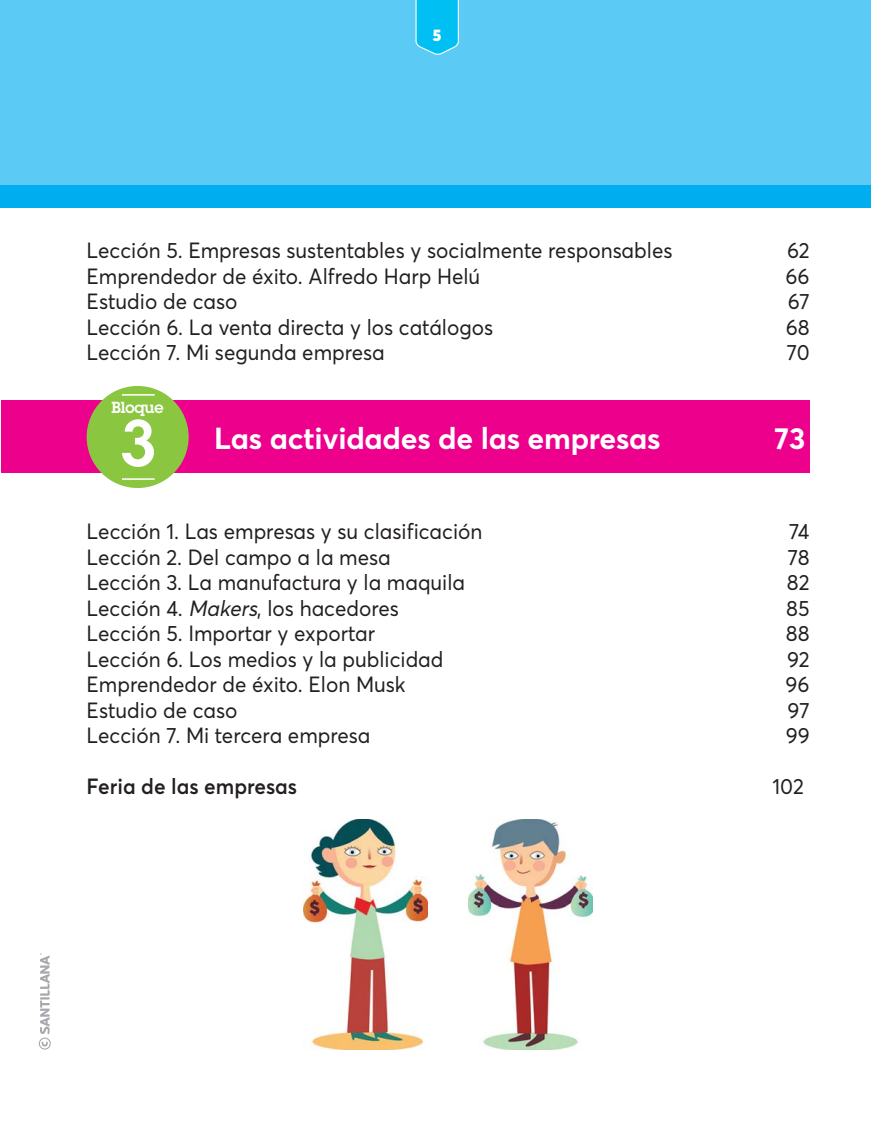
<style>
.page{position:relative;width:871px;height:1147px;background:#fff}
.page>*{position:absolute;margin:0;border:0;box-sizing:border-box;transform-origin:0 0}
.t1{font:600 63.75px "Lubalin Graph Std";color:#fff}
.t2{font:700 30px "Averta Std";letter-spacing:-.01em;color:#fff}
.t3{font:21.75px "Averta Std";color:#231f20;scale:.95 1}
.t4{font:600 21.75px "Averta Std";color:#231f20;scale:.95 1}
.t5{font:900 16.5px "Averta Std";color:#fff}
.t6{font:600 15.75px "Lubalin Graph Std";letter-spacing:-.01em;color:#fff}
.s1{font-style:italic}
</style>
<div class="page">
<svg style="left:39px;top:953px;width:12px;height:96px"></svg>
<div style="left:2px;top:401px;width:807px;height:72px;background:#ec008c"></div>
<div style="left:0;top:0;width:871px;height:200px;background:#5bcbf5"></div>
<div style="left:0;top:185px;width:871px;height:22px;background:#00aeef"></div>
<svg style="left:415px;top:0;width:44px;height:55px;background:#18c4f3"></svg>
<div style="left:87px;top:386px;width:102px;height:102px;background:#8ac63f;border-radius:50%"></div>
<hr style="left:122px;top:394px;width:33px;height:1px;background:#fff">
<hr style="left:122px;top:478px;width:33px;height:2px;background:#fff">
<img style="left:304px;top:819px;width:124px;height:230px">
<img style="left:468px;top:819px;width:124px;height:230px">
<p class="t5" style="left:433px;top:26px;width:10px">5</p>
<p class="t3" style="left:87px;top:242px;width:618px">Lección 5. Empresas sustentables y socialmente responsables</p>
<p class="t3" style="left:787px;top:242px;width:25px">62</p>
<p class="t3" style="left:87px;top:268px;width:416px">Emprendedor de éxito. Alfredo Harp Helú</p>
<p class="t3" style="left:785px;top:268px;width:27px">66</p>
<p class="t3" style="left:87px;top:293px;width:160px">Estudio de caso</p>
<p class="t3" style="left:788px;top:293px;width:25px">67</p>
<p class="t3" style="left:87px;top:319px;width:429px">Lección 6. La venta directa y los catálogos</p>
<p class="t3" style="left:786px;top:319px;width:27px">68</p>
<p class="t3" style="left:87px;top:344px;width:315px">Lección 7. Mi segunda empresa</p>
<p class="t3" style="left:787px;top:344px;width:26px">70</p>
<p class="t6" style="left:112px;top:401px;width:54px">Bloque</p>
<h1 class="t1" style="left:119px;top:420px;width:38px">3</h1>
<h2 class="t2" style="left:214px;top:426px;width:448px">Las actividades de las empresas</h2>
<h2 class="t2" style="left:775px;top:426px;width:32px">73</h2>
<p class="t3" style="left:87px;top:523px;width:418px">Lección 1. Las empresas y su clasificación</p>
<p class="t3" style="left:789px;top:523px;width:23px">74</p>
<p class="t3" style="left:87px;top:548px;width:321px">Lección 2. Del campo a la mesa</p>
<p class="t3" style="left:788px;top:548px;width:25px">78</p>
<p class="t3" style="left:87px;top:574px;width:400px">Lección 3. La manufactura y la maquila</p>
<p class="t3" style="left:787px;top:574px;width:25px">82</p>
<p class="t3" style="left:87px;top:599px;width:330px">Lección 4. <span class="s1">Makers</span>, los hacedores</p>
<p class="t3" style="left:786px;top:599px;width:26px">85</p>
<p class="t3" style="left:87px;top:625px;width:305px">Lección 5. Importar y exportar</p>
<p class="t3" style="left:786px;top:625px;width:27px">88</p>
<p class="t3" style="left:87px;top:650px;width:377px">Lección 6. Los medios y la publicidad</p>
<p class="t3" style="left:787px;top:650px;width:25px">92</p>
<p class="t3" style="left:87px;top:676px;width:337px">Emprendedor de éxito. Elon Musk</p>
<p class="t3" style="left:785px;top:676px;width:27px">96</p>
<p class="t3" style="left:87px;top:701px;width:160px">Estudio de caso</p>
<p class="t3" style="left:787px;top:701px;width:25px">97</p>
<p class="t3" style="left:87px;top:727px;width:300px">Lección 7. Mi tercera empresa</p>
<p class="t3" style="left:786px;top:727px;width:27px">99</p>
<p class="t4" style="left:87px;top:778px;width:223px">Feria de las empresas</p>
<p class="t3" style="left:772px;top:778px;width:35px">102</p>
</div>
